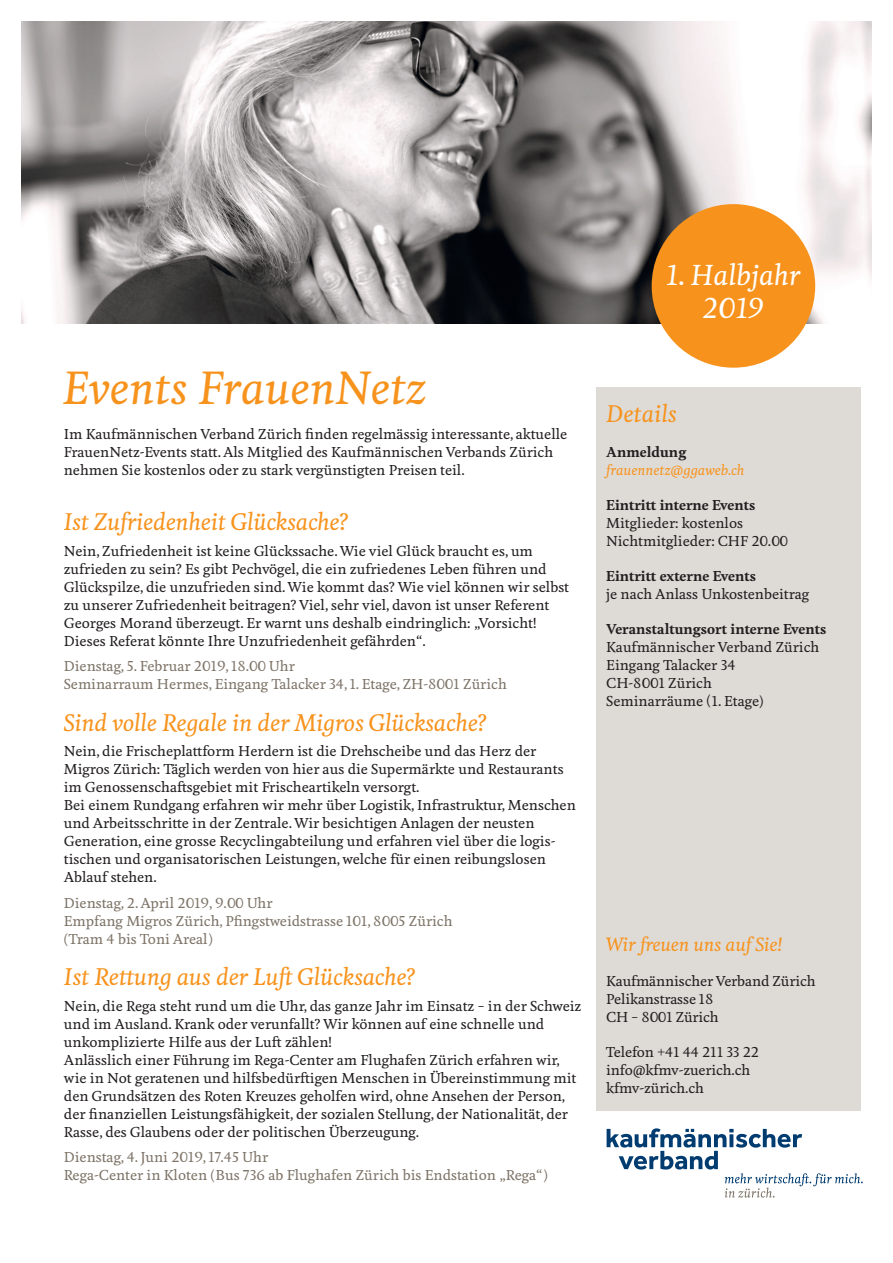
<style>
.page{position:relative;width:893px;height:1263px;background:#fff}
.page>*{position:absolute;margin:0;border:0;box-sizing:border-box;transform-origin:0 0}
.t1{font:italic 500 43.5px "Feijoa";color:#f7931d}
.t2{font:italic 500 27px "Feijoa";color:#fff}
.t3{font:italic 500 22.5px "Feijoa";letter-spacing:-.01em;color:#f7931d}
.t4{font:italic 500 18px "Feijoa";letter-spacing:-.01em;color:#f7931d}
.Fliesstext{font:500 13.5px/18px "Feijoa";color:#231f20}
.Fliesstext-2{font:500 13.5px/18px "Feijoa";color:#7e7468}
.t5{font:italic 500 13.5px/18px "Feijoa";color:#f7931d}
.s1{font-weight:700;font-style:normal;color:#231f20}
.s2{font-weight:700}
</style>
<div class="page">
<img style="left:21px;top:22px;width:851px;height:301px">
<div style="left:596px;top:387px;width:265px;height:724px;background:#dedbd7"></div>
<svg style="left:607px;top:1128px;width:256px;height:69px"></svg>
<div style="left:652px;top:204px;width:163px;height:164px;background:#f7931d;border-radius:50%"></div>
<p class="t1" style="left:63px;top:360px;width:365px">Events FrauenNetz</p>
<p class="Fliesstext" style="left:64px;top:426px;width:505px">Im Kaufmännischen Verband Zürich finden regelmässig interessante, aktuelle<br>FrauenNetz-Events statt. Als Mitglied des Kaufmännischen Verbands Zürich nehmen Sie kostenlos oder zu stark vergünstigten Preisen teil.</p>
<p class="t3" style="left:64px;top:508px;width:286px">Ist Zufriedenheit Glücksache?</p>
<p class="Fliesstext" style="left:64px;top:542px;width:507px">Nein, Zufriedenheit ist keine Glückssache. Wie viel Glück braucht es, um zufrieden zu sein? Es gibt Pechvögel, die ein zufriedenes Leben führen und Glückspilze, die unzufrieden sind. Wie kommt das? Wie viel können wir selbst zu unserer Zufriedenheit beitragen? Viel, sehr viel, davon ist unser Referent Georges Morand überzeugt. Er warnt uns deshalb eindringlich: „Vorsicht!<br>Dieses Referat könnte Ihre Unzufriedenheit gefährden“.</p>
<p class="Fliesstext-2" style="left:64px;top:658px;width:444px">Dienstag, 5. Februar 2019, 18.00 Uhr<br>Seminarraum Hermes, Eingang Talacker 34, 1. Etage, ZH-8001 Zürich</p>
<p class="t3" style="left:64px;top:708px;width:424px">Sind volle Regale in der Migros Glücksache?</p>
<p class="Fliesstext" style="left:64px;top:743px;width:514px">Nein, die Frischeplattform Herdern ist die Drehscheibe und das Herz der Migros Zürich: Täglich werden von hier aus die Supermärkte und Restaurants im Genossenschaftsgebiet mit Frischeartikeln versorgt.<br>Bei einem Rundgang erfahren wir mehr über Logistik, Infrastruktur, Menschen und Arbeitsschritte in der Zentrale. Wir besichtigen Anlagen der neusten Generation, eine grosse Recyclingabteilung und erfahren viel über die logis&shy;tischen und organisatorischen Leistungen, welche für einen reibungslosen Ablauf stehen.</p>
<p class="Fliesstext-2" style="left:64px;top:894px;width:390px">Dienstag, 2. April 2019, 9.00 Uhr<br>Empfang Migros Zürich, Pfingstweidstrasse 101, 8005 Zürich (Tram 4 bis Toni Areal)</p>
<p class="t3" style="left:64px;top:963px;width:352px">Ist Rettung aus der Luft Glücksache?</p>
<p class="Fliesstext" style="left:64px;top:997px;width:519px">Nein, die Rega steht rund um die Uhr, das ganze Jahr im Einsatz – in der Schweiz und im Ausland. Krank oder verunfallt? Wir können auf eine schnelle und unkomplizierte Hilfe aus der Luft zählen!<br>Anlässlich einer Führung im Rega-Center am Flughafen Zürich erfahren wir, wie in Not geratenen und hilfsbedürftigen Menschen in Übereinstimmung mit den Grundsätzen des Roten Kreuzes geholfen wird, ohne Ansehen der Person, der finanziellen Leistungsfähigkeit, der sozialen Stellung, der Nationalität, der Rasse, des Glaubens oder der politischen Überzeugung.</p>
<p class="Fliesstext-2" style="left:64px;top:1149px;width:486px">Dienstag, 4. Juni 2019, 17.45 Uhr<br>Rega-Center in Kloten (Bus 736 ab Flughafen Zürich bis Endstation „Rega“)</p>
<p class="t2" style="left:667px;top:258px;width:135px">1. Halbjahr</p>
<p class="t2" style="left:703px;top:290px;width:63px">2019</p>
<p class="t3" style="left:606px;top:399px;width:72px">Details</p>
<p class="t5" style="left:606px;top:444px;width:139px"><span class="s1">Anmeldung </span>frauennetz@ggaweb.ch</p>
<p class="Fliesstext" style="left:606px;top:497px;width:183px"><span class="s2">Eintritt interne Events<br></span>Mitglieder: kostenlos<br>Nichtmitglieder: CHF 20.00</p>
<p class="Fliesstext" style="left:606px;top:568px;width:205px"><span class="s2">Eintritt externe Events<br></span>je nach Anlass Unkostenbeitrag</p>
<p class="Fliesstext" style="left:606px;top:621px;width:222px"><span class="s2">Veranstaltungsort interne Events<br></span>Kaufmännischer Verband Zürich<br>Eingang Talacker 34<br>CH-8001 Zürich<br>Seminarräume (1. Etage)</p>
<p class="t4" style="left:606px;top:933px;width:177px">Wir freuen uns auf Sie!</p>
<p class="Fliesstext" style="left:606px;top:973px;width:211px">Kaufmännischer Verband Zürich<br>Pelikanstrasse 18<br>CH – 8001 Zürich</p>
<p class="Fliesstext" style="left:606px;top:1044px;width:154px">Telefon +41 44 211 33 22 info@kfmv-zuerich.ch kfmv-zürich.ch</p>
</div>
